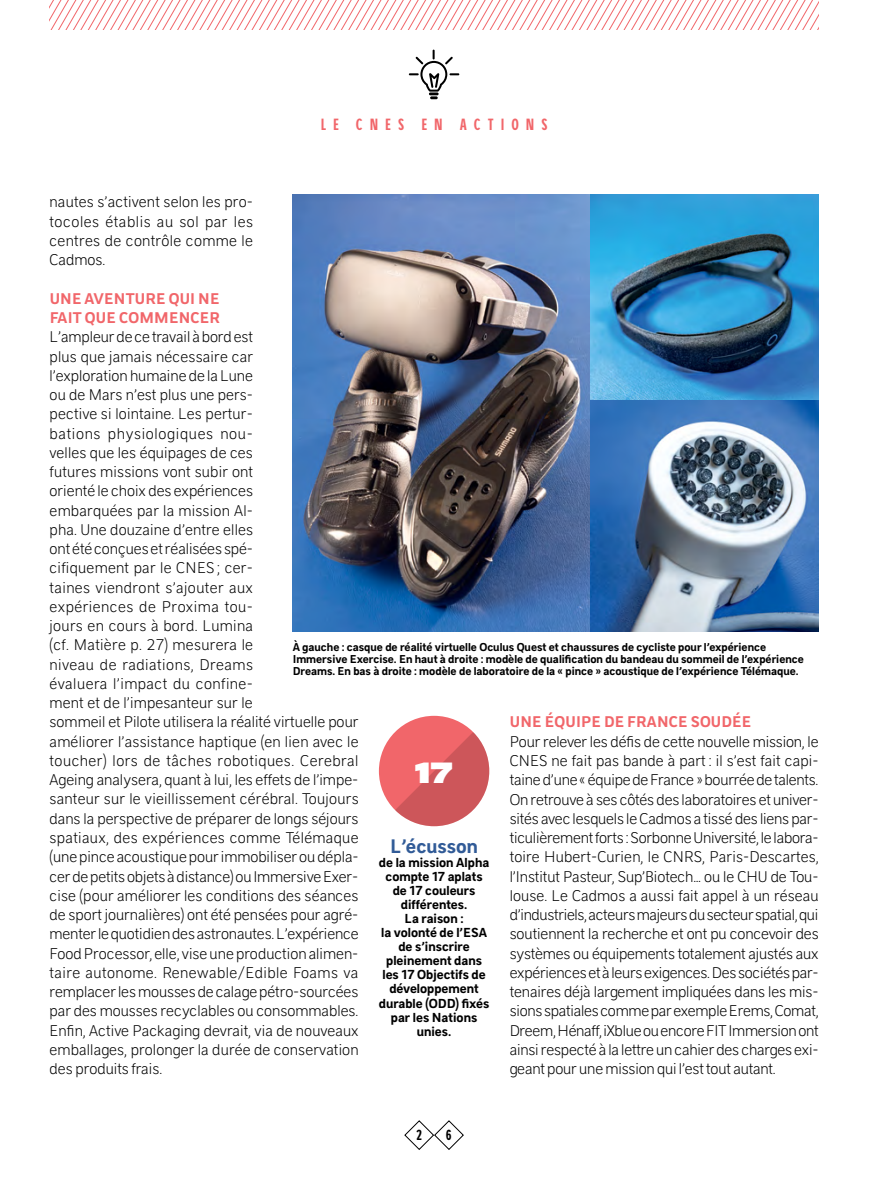
<style>
.page{position:relative;width:893px;height:1191px;background:#fff}
.page>*{position:absolute;margin:0;border:0;box-sizing:border-box;transform-origin:0 0}
.t1{font:31.5px "CNES Poster";color:#fff}
.t2{font:700 21px "CNES Sans";color:#315b97}
.t3{font:700 17.5px "CNES Condensed";letter-spacing:.4em;color:#f1666a}
.t4{font:300 16.62px/19.2px "CNES Sans";letter-spacing:.01em;color:#000;text-align:justify}
.t5{font:700 16.62px/19.2px "CNES Sans";letter-spacing:.01em;color:#f1666a}
.t6{font:700 15.75px "CNES Condensed";color:#000}
.t7{font:700 14px/14px "CNES Sans";color:#000;text-align:center}
.t8{font:700 12.25px/12.2px "CNES Sans";color:#000}
</style>
<div class="page">
<svg style="left:404px;top:1120px;width:60px;height:30px"></svg>
<svg style="left:50px;top:0;width:769px;height:30px"></svg>
<svg style="left:409px;top:50px;width:50px;height:49px"></svg>
<div style="left:379px;top:716px;width:110px;height:110px;background:#f1666a;border-radius:50%"></div>
<svg style="left:395px;top:732px;width:95px;height:95px"></svg>
<img style="left:293px;top:195px;width:297px;height:436px">
<img style="left:590px;top:195px;width:229px;height:205px">
<img style="left:590px;top:400px;width:229px;height:231px">
<p class="t3" style="left:321px;top:113px;width:228px">LE CNES EN ACTIONS</p>
<p class="t4" style="left:50px;top:192px;width:205px">nautes s’activent selon les pro&shy;tocoles établis au sol par les centres de contrôle comme le Cadmos.</p>
<p class="t5" style="left:50px;top:288px;width:172px">UNE AVENTURE QUI NE<br>FAIT QUE COMMENCER</p>
<p class="t4" style="left:50px;top:327px;width:311px;text-align:left">L’ampleur de ce travail à bord est<br>plus que jamais nécessaire car<br>l’exploration humaine de la Lune<br>ou de Mars n’est plus une pers-<br>pective si lointaine. Les pertur-<br>bations physiologiques nou-<br>velles que les équipages de ces<br>futures missions vont subir ont<br>orienté le choix des expériences<br>embarquées par la mission Al-<br>pha. Une douzaine d’entre elles<br>ont été conçues et réalisées spé-<br>cifiquement par le CNES ; cer-<br>taines viendront s’ajouter aux<br>expériences de Proxima tou-<br>jours en cours à bord. Lumina<br>(cf. Matière p. 27) mesurera le<br>niveau de radiations, Dreams<br>évaluera l’impact du confine-<br>ment et de l’impesanteur sur le<br>sommeil et Pilote utilisera la réalité virtuelle pour améliorer l’assistance haptique (en lien avec le toucher) lors de tâches robotiques. Cerebral Ageing analysera, quant à lui, les effets de l’impe&shy;santeur sur le vieillissement cérébral. Toujours dans la perspective de préparer de longs séjours spatiaux, des expériences comme Télémaque (une pince acoustique pour immobiliser ou dépla&shy;cer de petits objets à distance) ou Immersive Exer&shy;cise (pour améliorer les conditions des séances de sport journalières) ont été pensées pour agré&shy;menter le quotidien des astronautes. L’expérience Food Processor, elle, vise une production alimen&shy;taire autonome. Renewable/Edible Foams va remplacer les mousses de calage pétro-sourcées par des mousses recyclables ou consommables.<br>Enfin, Active Packaging devrait, via de nouveaux emballages, prolonger la durée de conservation des produits frais.</p>
<p class="t8" style="left:293px;top:640px;width:513px">À gauche : casque de réalité virtuelle Oculus Quest et chaussures de cycliste pour l’expérience<br>Immersive Exercise. En haut à droite : modèle de qualification du bandeau du sommeil de l’expérience<br>Dreams. En bas à droite : modèle de laboratoire de la « pince » acoustique de l’expérience Télémaque.</p>
<p class="t5" style="left:510px;top:712px;width:243px">UNE ÉQUIPE DE FRANCE SOUDÉE</p>
<p class="t4" style="left:510px;top:731px;width:311px">Pour relever les défis de cette nouvelle mission, le CNES ne fait pas bande à part : il s’est fait capi&shy;taine d’une « équipe de France » bourrée de talents.<br>On retrouve à ses côtés des laboratoires et univer&shy;sités avec lesquels le Cadmos a tissé des liens par&shy;ticulièrement forts : Sorbonne Université, le labora&shy;toire Hubert-Curien, le CNRS, Paris-Descartes, l’Institut Pasteur, Sup’Biotech… ou le CHU de Tou&shy;louse. Le Cadmos a aussi fait appel à un réseau d’industriels, acteurs majeurs du secteur spatial, qui soutiennent la recherche et ont pu concevoir des systèmes ou équipements totalement ajustés aux expériences et à leurs exigences. Des sociétés par&shy;tenaires déjà largement impliquées dans les mis&shy;sions spatiales comme par exemple Erems, Comat, Dreem, Hénaff, iXblue ou encore FIT Immersion ont ainsi respecté à la lettre un cahier des charges exi&shy;geant pour une mission qui l’est tout autant.</p>
<h1 class="t1" style="left:415px;top:749px;width:40px">17</h1>
<p class="t2" style="left:390px;top:834px;width:89px">L’écusson</p>
<p class="t7" style="left:379px;top:855px;width:112px">de la mission Alpha compte 17 aplats de 17 couleurs différentes.<br>La raison :<br>la volonté de l’ESA de s’inscrire pleinement dans les 17 Objectifs de développement durable (ODD) fixés par les Nations unies.</p>
<p class="t6" style="left:416px;top:1124px;width:7px">2</p>
<p class="t6" style="left:446px;top:1124px;width:7px">6</p>
</div>
